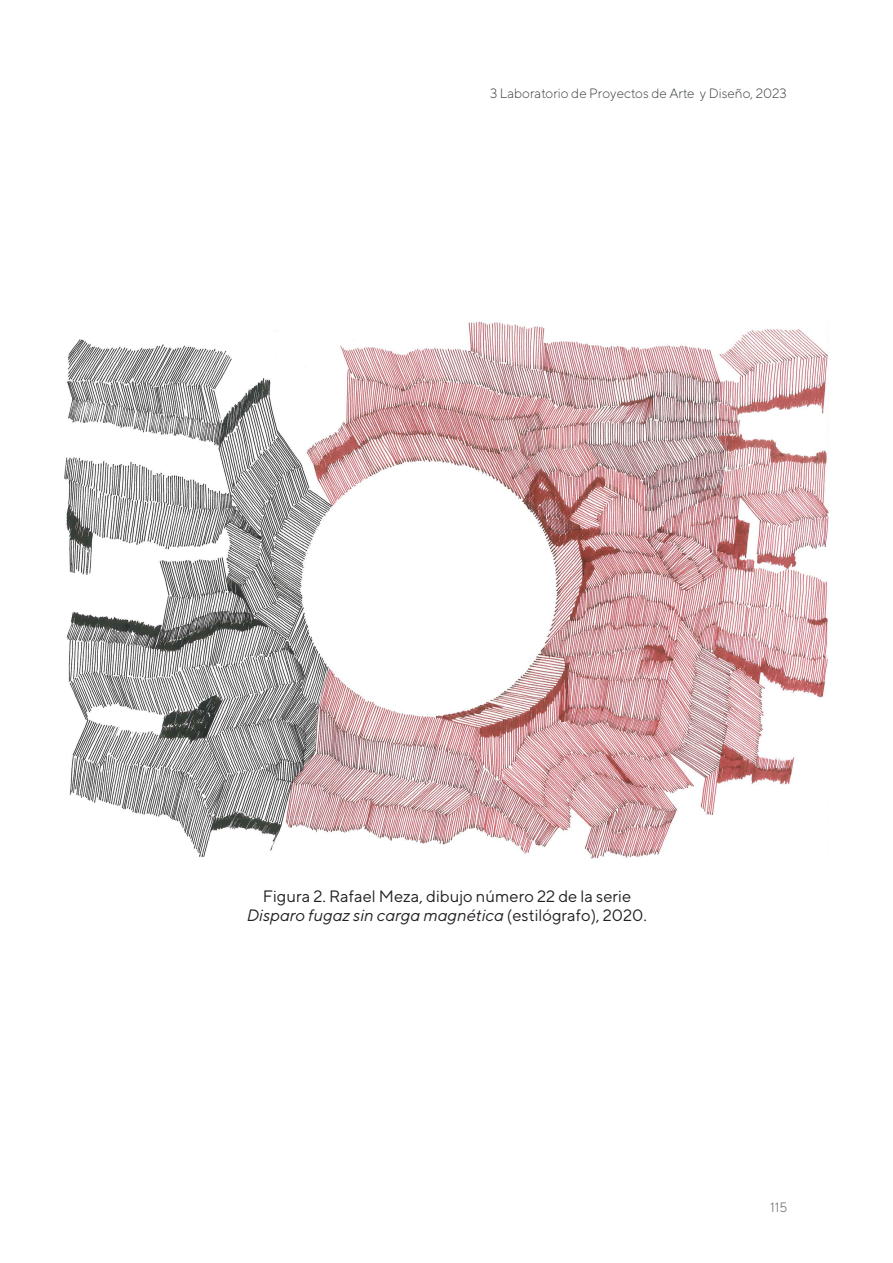
<style>
.page{position:relative;width:893px;height:1263px;background:#fff}
.page>*{position:absolute;margin:0;border:0;box-sizing:border-box;transform-origin:0 0}
.cuerpo-texto{font:italic 16.5px "TT Norms";color:#231f20}
.cuerpo-texto-2{font:16.5px "TT Norms";color:#231f20}
.t1{font:300 13.5px "TT Norms";color:#383c3f}
.t2{font:300 13.5px "TT Norms";color:#585b5c}
.s1{font-style:normal}
</style>
<div class="page">
<img style="left:64px;top:321px;width:765px;height:538px">
<p class="t1" style="left:490px;top:85px;width:298px">3 Laboratorio de Proyectos de Arte y Diseño, 2023</p>
<p class="cuerpo-texto-2" style="left:263px;top:886px;width:370px">Figura 2. Rafael Meza, dibujo número 22 de la serie</p>
<p class="cuerpo-texto" style="left:247px;top:905px;width:401px">Disparo fugaz sin carga magnética <span class="s1">(estilógrafo), 2020.</span></p>
<p class="t2" style="left:770px;top:1199px;width:19px">115</p>
</div>
